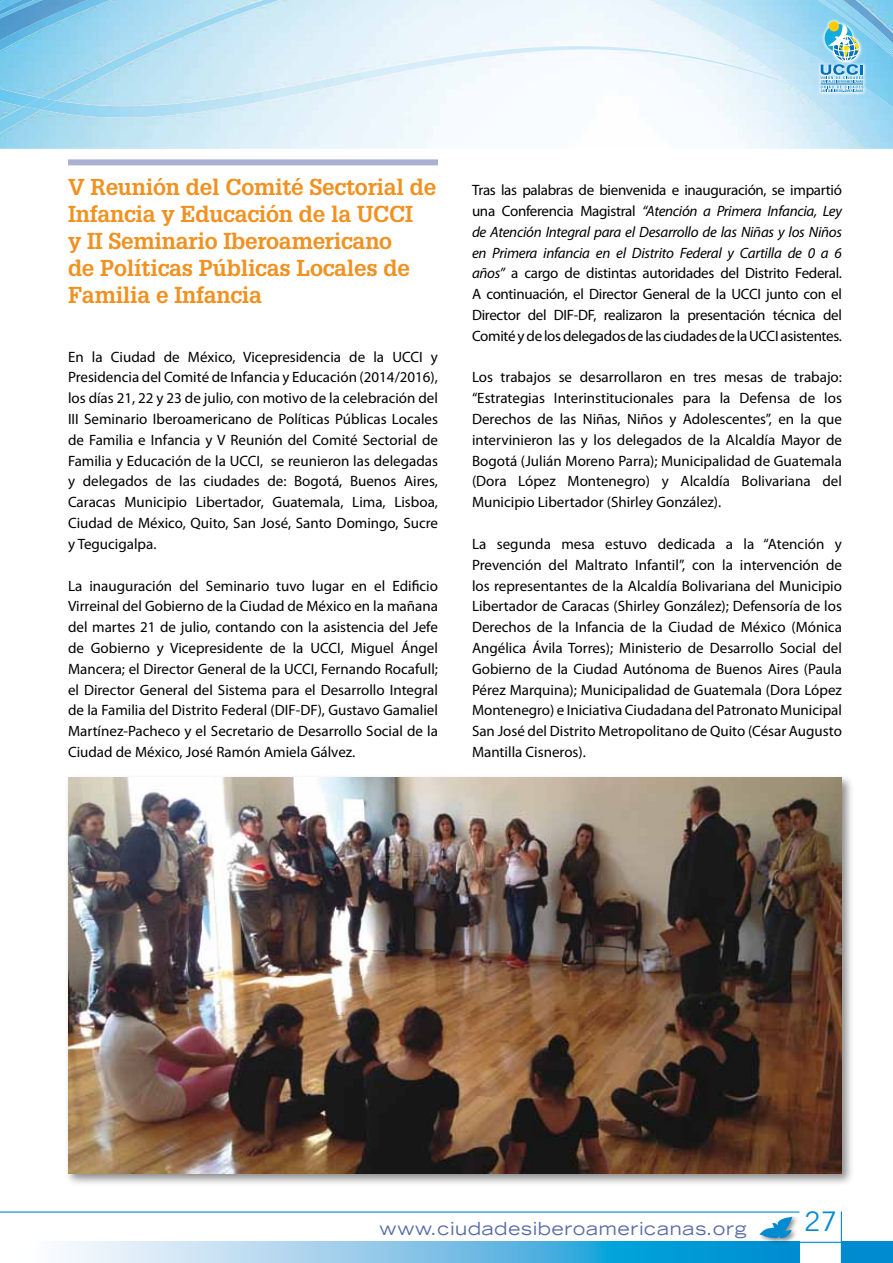
<style>
.page{position:relative;width:893px;height:1263px;background:#fff}
.page>*{position:absolute;margin:0;border:0;box-sizing:border-box;transform-origin:0 0}
.t1{font:27px "Trade Gothic LT Std";color:#008bd0}
.t2{font:700 22.5px/27px "Glypha LT Std";letter-spacing:-.01em;color:#f19120}
.t3{font:expanded 18px "Trade Gothic LT Std";letter-spacing:.045em;color:#596ba6}
.t4{font:15px/20.9px "Myriad Pro";color:#000;text-align:justify}
.s1{font-style:italic}
</style>
<div class="page">
<img style="left:0;top:0;width:893px;height:89px">
<img style="left:0;top:89px;width:41px;height:44px">
<img style="left:41px;top:46px;width:852px;height:94px">
<img style="left:24px;top:98px;width:33px;height:12px">
<img style="left:40px;top:0;width:686px;height:101px">
<svg style="left:63px;top:1242px;width:736px;height:21px;background:#73c1e6"></svg>
<div style="left:757px;top:1214px;width:41px;height:30px;background:#000;opacity:.45"></div>
<svg style="left:759px;top:1217px;width:34px;height:22px"></svg>
<hr style="left:841px;top:1211px;width:1px;height:52px;background:#008bd0">
<hr style="left:799px;top:1242px;width:94px;height:1px;background:#008bd0">
<hr style="left:0;top:1211px;width:799px;height:1px;background:#008bd0">
<div style="left:841px;top:1242px;width:52px;height:21px;background:#008bd0"></div>
<svg style="left:816px;top:17px;width:49px;height:78px"></svg>
<div style="left:829px;top:21px;width:10px;height:10px;background:#fecc00;border-radius:50%"></div>
<svg style="left:821px;top:24px;width:42px;height:68px;background:#91c9dc"></svg>
<div style="left:68px;top:159px;width:370px;height:6px;background:#acb0d2"></div>
<div style="left:64px;top:774px;width:791px;height:412px;background:#000;opacity:.45"></div>
<img style="left:68px;top:778px;width:774px;height:396px">
<h2 class="t2" style="left:68px;top:173px;width:370px">V Reunión del Comité Sectorial de<br>Infancia y Educación de la UCCI<br>y II Seminario Iberoamericano<br>de Políticas Públicas Locales de<br>Familia e Infancia</h2>
<p class="t4" style="left:68px;top:346px;width:371px">En la Ciudad de México, Vicepresidencia de la UCCI y Presidencia del Comité de Infancia y Educación (2014/2016), los días 21, 22 y 23 de julio, con motivo de la celebración del III Seminario Iberoamericano de Políticas Públicas Locales de Familia e Infancia y V Reunión del Comité Sectorial de Familia y Educación de la UCCI, se reunieron las delegadas y delegados de las ciudades de: Bogotá, Buenos Aires, Caracas Municipio Libertador, Guatemala, Lima, Lisboa, Ciudad de México, Quito, San José, Santo Domingo, Sucre y Tegucigalpa.</p>
<p class="t4" style="left:68px;top:575px;width:371px">La inauguración del Seminario tuvo lugar en el Edificio Virreinal del Gobierno de la Ciudad de México en la mañana del martes 21 de julio, contando con la asistencia del Jefe de Gobierno y Vicepresidente de la UCCI, Miguel Ángel Mancera; el Director General de la UCCI, Fernando Rocafull; el Director General del Sistema para el Desarrollo Integral de la Familia del Distrito Federal (DIF-DF), Gustavo Gamaliel Martínez-Pacheco y el Secretario de Desarrollo Social de la Ciudad de México, José Ramón Amiela Gálvez.</p>
<p class="t4" style="left:472px;top:180px;width:371px">Tras las palabras de bienvenida e inauguración, se impartió una Conferencia Magistral <span class="s1">“Atención a Primera Infancia, Ley de Atención Integral para el Desarrollo de las Niñas y los Niños en Primera infancia en el Distrito Federal y Cartilla de 0 a 6 años”</span> a cargo de distintas autoridades del Distrito Federal.<br>A continuación, el Director General de la UCCI junto con el Director del DIF-DF, realizaron la presentación técnica del Comité y de los delegados de las ciudades de la UCCI asistentes.</p>
<p class="t4" style="left:472px;top:367px;width:371px">Los trabajos se desarrollaron en tres mesas de trabajo: “Estrategias Interinstitucionales para la Defensa de los Derechos de las Niñas, Niños y Adolescentes”, en la que intervinieron las y los delegados de la Alcaldía Mayor de Bogotá (Julián Moreno Parra); Municipalidad de Guatemala (Dora López Montenegro) y Alcaldía Bolivariana del Municipio Libertador (Shirley González).</p>
<p class="t4" style="left:472px;top:534px;width:371px">La segunda mesa estuvo dedicada a la “Atención y Prevención del Maltrato Infantil”, con la intervención de los representantes de la Alcaldía Bolivariana del Municipio Libertador de Caracas (Shirley González); Defensoría de los Derechos de la Infancia de la Ciudad de México (Mónica Angélica Ávila Torres); Ministerio de Desarrollo Social del Gobierno de la Ciudad Autónoma de Buenos Aires (Paula Pérez Marquina); Municipalidad de Guatemala (Dora López Montenegro) e Iniciativa Ciudadana del Patronato Municipal San José del Distrito Metropolitano de Quito (César Augusto Mantilla Cisneros).</p>
<p class="t3" style="left:379px;top:1217px;width:369px">www.ciudadesiberoamericanas.org</p>
<h1 class="t1" style="left:804px;top:1205px;width:34px">27</h1>
</div>
